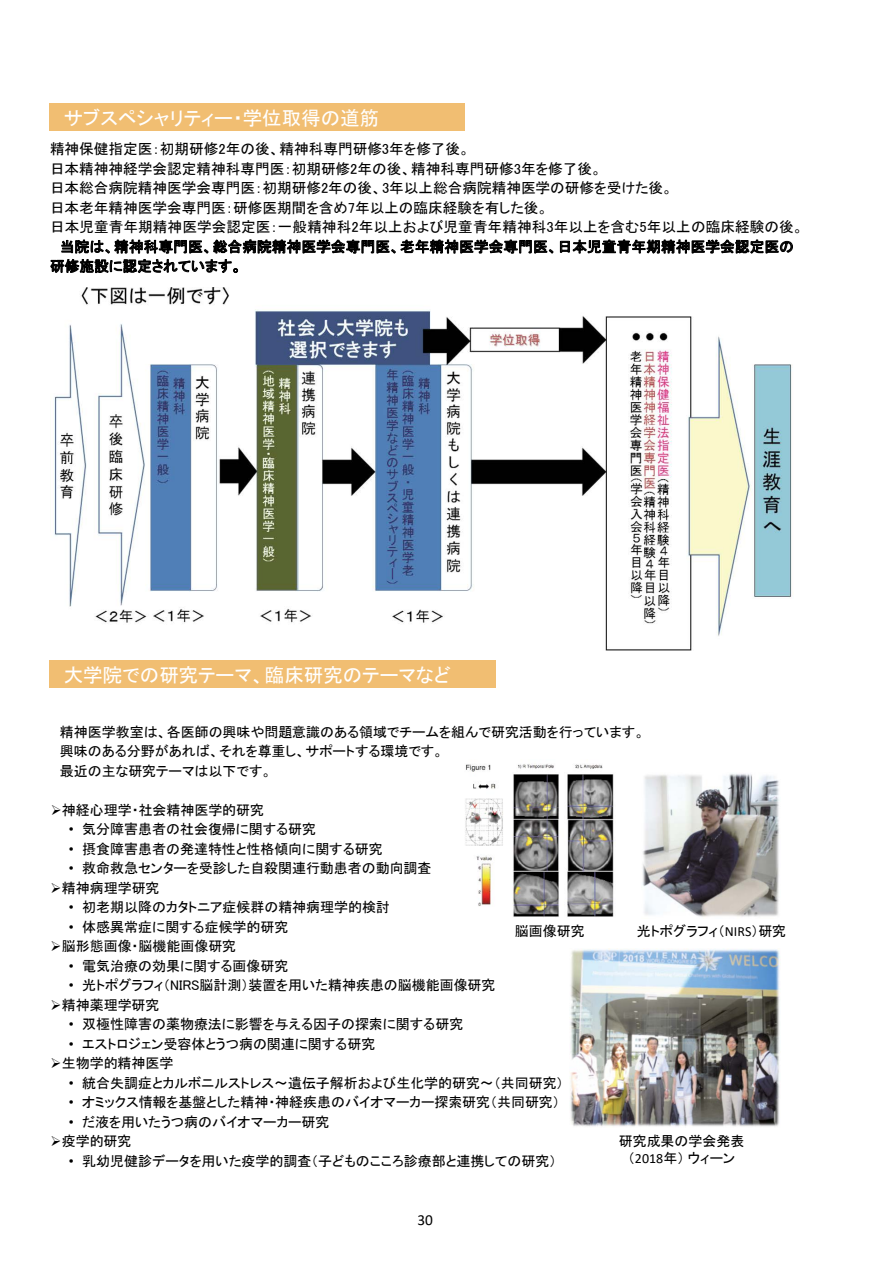
<style>
.page{position:relative;width:893px;height:1263px;background:#fff}
.page>*{position:absolute;margin:0;border:0;box-sizing:border-box;transform-origin:0 0}
.t1{font:19.5px "MS P Gothic";color:#fff}
.t2{font:15.3px "Calibri";color:#000}
.t3{font:14.7px "MS P Gothic";color:#000}
.t4{font:13.95px/19.5px "MS P Gothic";color:#000}
.s1{font-family:"Arial"}
.s2{font-family:"Calibri"}
</style>
<div class="page">
<img style="left:570px;top:949px;width:210px;height:178px">
<img style="left:642px;top:774px;width:137px;height:143px">
<img style="left:465px;top:764px;width:149px;height:153px">
<img style="left:54px;top:287px;width:738px;height:363px">
<div style="left:50px;top:661px;width:446px;height:27px;background:#f1be72"></div>
<div style="left:50px;top:103px;width:415px;height:28px;background:#f1be72"></div>
<h1 class="t1" style="left:64px;top:108px;width:317px">サブスペシャリティー・学位取得の道筋</h1>
<p class="t3" style="left:50px;top:142px;width:421px">精神保健指定医：初期研修2年の後、精神科専門研修3年を修了後。</p>
<p class="t3" style="left:50px;top:161px;width:553px">日本精神神経学会認定精神科専門医：初期研修2年の後、精神科専門研修3年を修了後。</p>
<p class="t3" style="left:50px;top:181px;width:624px">日本総合病院精神医学会専門医：初期研修2年の後、3年以上総合病院精神医学の研修を受けた後。</p>
<p class="t3" style="left:50px;top:200px;width:500px">日本老年精神医学会専門医：研修医期間を含め7年以上の臨床経験を有した後。</p>
<p class="t3" style="left:50px;top:220px;width:755px">日本児童青年期精神医学会認定医：一般精神科2年以上および児童青年精神科3年以上を含む5年以上の臨床経験の後。</p>
<p class="t3" style="left:60px;top:239px;width:735px">当院は、精神科専門医、総合病院精神医学会専門医、老年精神医学会専門医、日本児童青年期精神医学会認定医の</p>
<p class="t3" style="left:50px;top:259px;width:193px">研修施設に認定されています。</p>
<h1 class="t1" style="left:64px;top:665px;width:389px">大学院での研究テーマ、臨床研究のテーマなど</h1>
<p class="t4" style="left:60px;top:722px;width:586px">精神医学教室は、各医師の興味や問題意識のある領域でチームを組んで研究活動を行っています。興味のある分野があれば、それを尊重し、サポートする環境です。<br>最近の主な研究テーマは以下です。</p>
<p class="t4" style="left:51px;top:800px;width:215px">➢神経心理学・社会精神医学的研究</p>
<p class="t4" style="left:69px;top:819px;width:249px"><span class="s1">•</span> 気分障害患者の社会復帰に関する研究</p>
<p class="t4" style="left:69px;top:839px;width:315px"><span class="s1">•</span> 摂食障害患者の発達特性と性格傾向に関する研究</p>
<p class="t4" style="left:69px;top:858px;width:364px"><span class="s1">•</span> 救命救急センターを受診した自殺関連行動患者の動向調査</p>
<p class="t4" style="left:51px;top:878px;width:110px">➢精神病理学研究</p>
<p class="t4" style="left:69px;top:897px;width:323px"><span class="s1">•</span> 初老期以降のカタトニア症候群の精神病理学的検討</p>
<p class="t4" style="left:69px;top:917px;width:221px"><span class="s1">•</span> 体感異常症に関する症候学的研究</p>
<p class="t4" style="left:51px;top:936px;width:187px">➢脳形態画像・脳機能画像研究</p>
<p class="t4" style="left:69px;top:956px;width:221px"><span class="s1">•</span> 電気治療の効果に関する画像研究</p>
<p class="t4" style="left:69px;top:975px;width:428px"><span class="s1">•</span> 光トポグラフィ（NIRS脳計測）装置を用いた精神疾患の脳機能画像研究</p>
<p class="t4" style="left:51px;top:995px;width:110px">➢精神薬理学研究</p>
<p class="t4" style="left:69px;top:1014px;width:396px"><span class="s1">•</span> 双極性障害の薬物療法に影響を与える因子の探索に関する研究</p>
<p class="t4" style="left:69px;top:1034px;width:308px"><span class="s1">•</span> エストロジェン受容体とうつ病の関連に関する研究</p>
<p class="t4" style="left:51px;top:1053px;width:124px">➢生物学的精神医学</p>
<p class="t4" style="left:69px;top:1073px;width:496px"><span class="s1">•</span> 統合失調症とカルボニルストレス～遺伝子解析および生化学的研究～（共同研究）</p>
<p class="t4" style="left:69px;top:1092px;width:493px"><span class="s1">•</span> オミックス情報を基盤とした精神・神経疾患のバイオマーカー探索研究（共同研究）</p>
<p class="t4" style="left:69px;top:1112px;width:262px"><span class="s1">•</span> だ液を用いたうつ病のバイオマーカー研究</p>
<p class="t4" style="left:51px;top:1131px;width:83px">➢疫学的研究</p>
<p class="t4" style="left:69px;top:1151px;width:489px"><span class="s1">•</span> 乳幼児健診データを用いた疫学的調査（子どものこころ診療部と連携しての研究）</p>
<p class="t4" style="left:515px;top:921px;width:71px">脳画像研究</p>
<p class="t4" style="left:637px;top:921px;width:151px">光トポグラフィ（<span class="s2">NIRS</span>）研究</p>
<p class="t4" style="left:619px;top:1133px;width:127px;line-height:16.8px;text-align:center">研究成果の学会発表（<span class="s2">2018</span>年）ウィーン</p>
<p class="t2" style="left:417px;top:1209px;width:17px">30</p>
</div>
